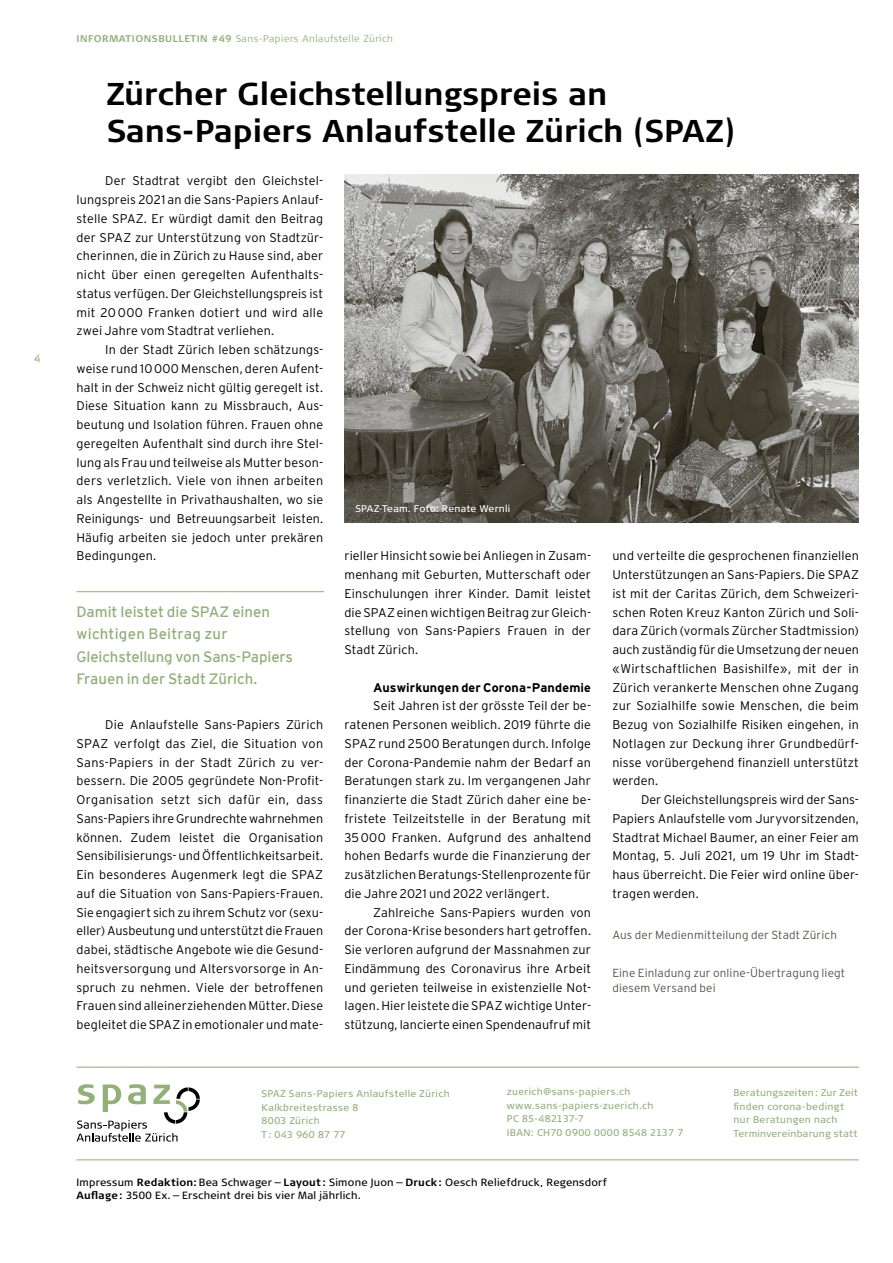
<style>
.page{position:relative;width:893px;height:1263px;background:#fff}
.page>*{position:absolute;margin:0;border:0;box-sizing:border-box;transform-origin:0 0}
.t1{font:700 31.5px/37.5px "Signa Column";color:#000}
.t2{font:15px/22.5px "Interstate";letter-spacing:-.005em;color:#91b179}
.t3{font:300 12.6px/18.8px "Interstate";letter-spacing:.01em;color:#000;text-align:justify}
.t4{font:700 12.6px "Interstate";letter-spacing:.01em;color:#000}
.t5{font:300 11.7px/15px "Interstate";letter-spacing:.01em;color:#57544b}
.t6{font:10.5px/13.5px "Signa Column";letter-spacing:.02em;color:#000}
.t7{font:10.5px "Signa Column";color:#91b179}
.t8{font:9.75px/13.5px "Signa Column";letter-spacing:.035em;color:#91b179}
.t9{font:300 9.75px "Signa Column";letter-spacing:.05em;color:#91b179}
.t10{font:9.75px "Signa Column";letter-spacing:.025em;color:#fff}
.s1{font-weight:700}
</style>
<div class="page">
<svg style="left:77px;top:1084px;width:123px;height:58px"></svg>
<hr style="left:77px;top:1067px;width:782px;height:1px;background:#91b179">
<hr style="left:77px;top:1159px;width:782px;height:1px;background:#91b179">
<img style="left:344px;top:175px;width:515px;height:348px">
<hr style="left:77px;top:591px;width:247px;height:1px;background:#91b179">
<p class="t7" style="left:34px;top:352px;width:8px">4</p>
<p class="t9" style="left:77px;top:33px;width:318px"><span class="s1">INFORMATIONSBULLETIN #49</span> Sans-Papiers Anlaufstelle Zürich</p>
<h1 class="t1" style="left:106px;top:75px;width:630px">Zürcher Gleichstellungspreis an<br>Sans-Papiers Anlaufstelle Zürich (SPAZ)</h1>
<p class="t3" style="left:77px;top:171px;width:248px;text-indent:29px">Der Stadtrat vergibt den Gleichstel&shy;lungspreis 2021 an die Sans-Papiers Anlauf&shy;stelle SPAZ. Er würdigt damit den Beitrag der SPAZ zur Unterstützung von Stadtzür&shy;cherinnen, die in Zürich zu Hause sind, aber nicht über einen geregelten Aufenthalts&shy;status verfügen. Der Gleichstellungspreis ist mit 20000 Franken dotiert und wird alle zwei Jahre vom Stadtrat verliehen.</p>
<p class="t3" style="left:77px;top:340px;width:248px;text-indent:29px">In der Stadt Zürich leben schätzungs&shy;weise rund 10000 Menschen, deren Aufent&shy;halt in der Schweiz nicht gültig geregelt ist.<br>Diese Situation kann zu Missbrauch, Aus&shy;beutung und Isolation führen. Frauen ohne geregelten Aufenthalt sind durch ihre Stel&shy;lung als Frau und teilweise als Mutter beson&shy;ders verletzlich. Viele von ihnen arbeiten als Angestellte in Privathaushalten, wo sie Reinigungs- und Betreuungsarbeit leisten.<br>Häufig arbeiten sie jedoch unter prekären Bedingungen.</p>
<p class="t10" style="left:355px;top:503px;width:156px">SPAZ-Team. Foto: Renate Wernli</p>
<p class="t3" style="left:344px;top:546px;width:248px">rieller Hinsicht sowie bei Anliegen in Zusam&shy;menhang mit Geburten, Mutterschaft oder Einschulungen ihrer Kinder. Damit leistet die SPAZ einen wichtigen Beitrag zur Gleich&shy;stellung von Sans-Papiers Frauen in der Stadt Zürich.</p>
<p class="t4" style="left:373px;top:679px;width:219px">Auswirkungen der Corona-Pandemie</p>
<p class="t3" style="left:344px;top:696px;width:248px;text-indent:29px">Seit Jahren ist der grösste Teil der be&shy;ratenen Personen weiblich. 2019 führte die SPAZ rund 2500 Beratungen durch. Infolge der Corona-Pandemie nahm der Bedarf an Beratungen stark zu. Im vergangenen Jahr finanzierte die Stadt Zürich daher eine be&shy;fristete Teilzeitstelle in der Beratung mit 35000 Franken. Aufgrund des anhaltend hohen Bedarfs wurde die Finanzierung der zusätzlichen Beratungs-Stellenprozente für die Jahre 2021 und 2022 verlängert.</p>
<p class="t3" style="left:344px;top:903px;width:248px;text-indent:29px">Zahlreiche Sans-Papiers wurden von der Corona-Krise besonders hart getroffen.<br>Sie verloren aufgrund der Massnahmen zur Eindämmung des Coronavirus ihre Arbeit und gerieten teilweise in existenzielle Not&shy;lagen. Hier leistete die SPAZ wichtige Unter&shy;stützung, lancierte einen Spendenaufruf mit</p>
<p class="t3" style="left:612px;top:546px;width:248px">und verteilte die gesprochenen finanziellen Unterstützungen an Sans-Papiers. Die SPAZ ist mit der Caritas Zürich, dem Schweizeri&shy;schen Roten Kreuz Kanton Zürich und Soli&shy;dara Zürich (vormals Zürcher Stadtmission) auch zuständig für die Umsetzung der neuen «Wirtschaftlichen Basishilfe», mit der in Zürich verankerte Menschen ohne Zugang zur Sozialhilfe sowie Menschen, die beim Bezug von Sozialhilfe Risiken eingehen, in Notlagen zur Deckung ihrer Grundbedürf&shy;nisse vorübergehend finanziell unterstützt werden.</p>
<p class="t3" style="left:612px;top:790px;width:248px;text-indent:29px">Der Gleichstellungspreis wird der Sans-Papiers Anlaufstelle vom Juryvorsitzenden, Stadtrat Michael Baumer, an einer Feier am Montag, 5. Juli 2021, um 19 Uhr im Stadt&shy;haus überreicht. Die Feier wird online über&shy;tragen werden.</p>
<p class="t5" style="left:612px;top:927px;width:226px">Aus der Medienmitteilung der Stadt Zürich</p>
<p class="t5" style="left:612px;top:966px;width:234px">Eine Einladung zur online-Übertragung liegt diesem Versand bei</p>
<p class="t2" style="left:77px;top:600px;width:218px">Damit leistet die SPAZ einen wichtigen Beitrag zur<br>Gleichstellung von Sans-Papiers<br>Frauen in der Stadt Zürich.</p>
<p class="t3" style="left:77px;top:715px;width:248px;text-indent:29px">Die Anlaufstelle Sans-Papiers Zürich SPAZ verfolgt das Ziel, die Situation von Sans-Papiers in der Stadt Zürich zu ver&shy;bessern. Die 2005 gegründete Non-Profit-Organisation setzt sich dafür ein, dass Sans-Papiers ihre Grundrechte wahrnehmen können. Zudem leistet die Organisation Sensibilisierungs- und Öffentlichkeitsarbeit.<br>Ein besonderes Augenmerk legt die SPAZ auf die Situation von Sans-Papiers-Frauen.<br>Sie engagiert sich zu ihrem Schutz vor (sexu&shy;eller) Ausbeutung und unterstützt die Frauen dabei, städtische Angebote wie die Gesund&shy;heitsversorgung und Altersvorsorge in An&shy;spruch zu nehmen. Viele der betroffenen Frauen sind alleinerziehenden Mütter. Diese begleitet die SPAZ in emotionaler und mate-</p>
<p class="t8" style="left:261px;top:1087px;width:190px">SPAZ Sans-Papiers Anlaufstelle Zürich<br>Kalkbreitestrasse 8<br>8003 Zürich<br>T: 043 960 87 77</p>
<p class="t8" style="left:507px;top:1085px;width:178px">zuerich@sans-papiers.ch www.sans-papiers-zuerich.ch<br>PC 85-482137-7<br>IBAN: CH70 0900 0000 8548 2137 7</p>
<p class="t8" style="left:733px;top:1086px;width:126px">Beratungszeiten: Zur Zeit finden corona-bedingt nur Beratungen nach<br>Terminvereinbarung statt</p>
<p class="t6" style="left:77px;top:1175px;width:532px">Impressum <span class="s1">Redaktion:</span> Bea Schwager — <span class="s1">Layout:</span> Simone Juon — <span class="s1">Druck:</span> Oesch Reliefdruck, Regensdorf<br><span class="s1">Auflage:</span> 3500 Ex. — Erscheint drei bis vier Mal jährlich.</p>
</div>
